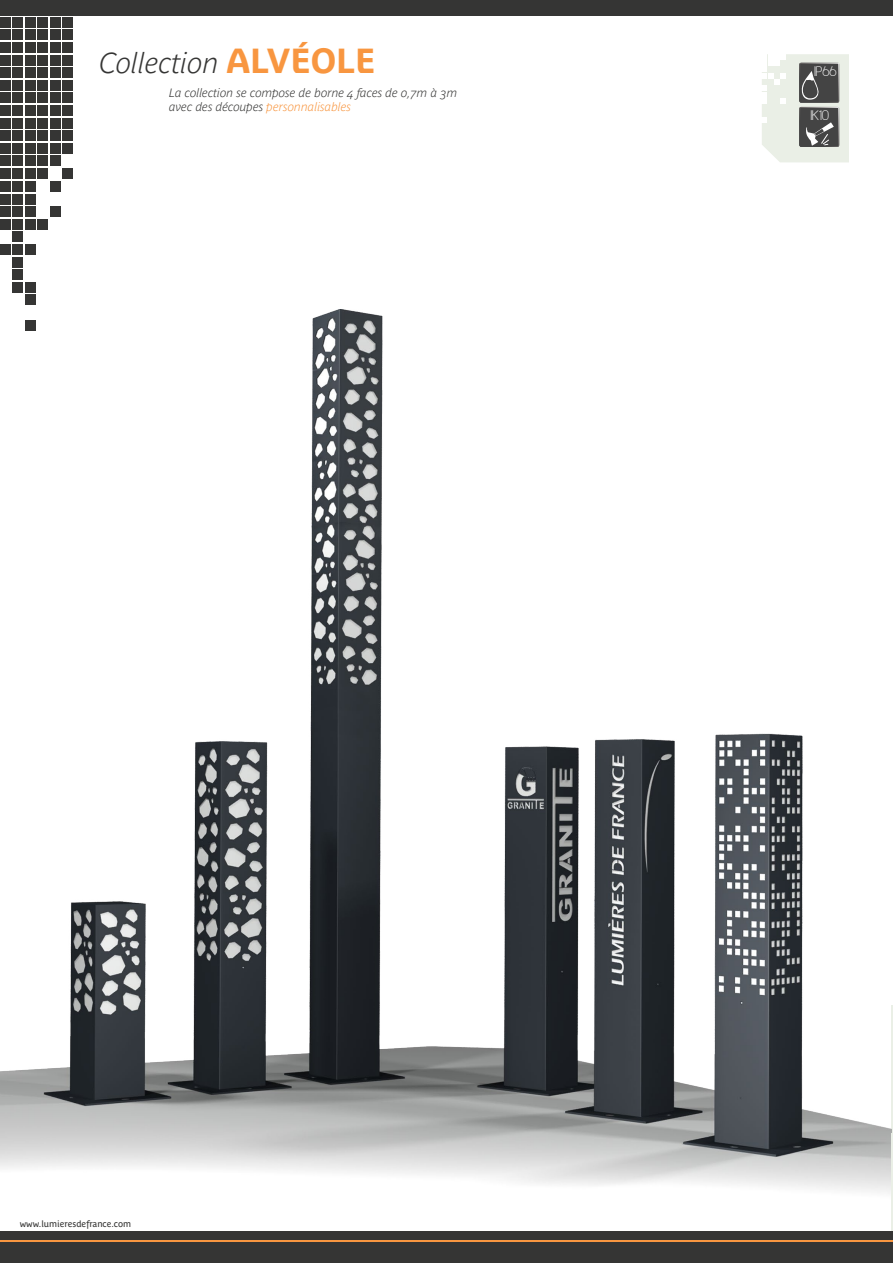
<style>
.page{position:relative;width:893px;height:1263px;background:#fff}
.page>*{position:absolute;margin:0;border:0;box-sizing:border-box;transform-origin:0 0}
.t1{font:italic 700 28.5px "Parisine Plus Std Clair";color:#353534}
.t2{font:16.35px "Asenine";color:#fff}
.t3{font:italic 700 12px/14.4px "Parisine Plus Std Clair";color:#353534}
.t4{font:9px "Parisine Plus Std";color:#353534}
.s1{font-family:"Parisine Plus Std";font-style:normal;font-size:34.5px;color:#f89640}
.s2{color:#f89640}
</style>
<div class="page">
<hr style="left:891px;top:1005px;width:2px;height:188px;background:#eaefe6">
<img style="left:0;top:309px;width:891px;height:884px">
<div style="left:50px;top:207px;width:10px;height:10px;background:#353534"></div>
<div style="left:50px;top:181px;width:10px;height:11px;background:#353534"></div>
<div style="left:37px;top:219px;width:11px;height:10px;background:#353534"></div>
<div style="left:25px;top:207px;width:10px;height:10px;background:#353534"></div>
<div style="left:25px;top:219px;width:10px;height:10px;background:#353534"></div>
<div style="left:25px;top:181px;width:10px;height:11px;background:#353534"></div>
<div style="left:25px;top:194px;width:10px;height:10px;background:#353534"></div>
<div style="left:25px;top:244px;width:10px;height:11px;background:#353534"></div>
<div style="left:13px;top:207px;width:10px;height:10px;background:#353534"></div>
<div style="left:13px;top:219px;width:10px;height:10px;background:#353534"></div>
<div style="left:0;top:207px;width:10px;height:10px;background:#353534"></div>
<div style="left:0;top:219px;width:10px;height:10px;background:#353534"></div>
<div style="left:13px;top:181px;width:10px;height:11px;background:#353534"></div>
<div style="left:13px;top:194px;width:10px;height:10px;background:#353534"></div>
<div style="left:0;top:181px;width:10px;height:11px;background:#353534"></div>
<div style="left:0;top:194px;width:10px;height:10px;background:#353534"></div>
<div style="left:13px;top:257px;width:10px;height:10px;background:#353534"></div>
<div style="left:13px;top:270px;width:10px;height:10px;background:#353534"></div>
<div style="left:13px;top:232px;width:10px;height:10px;background:#353534"></div>
<div style="left:13px;top:244px;width:10px;height:11px;background:#353534"></div>
<div style="left:0;top:244px;width:10px;height:11px;background:#353534"></div>
<div style="left:25px;top:320px;width:10px;height:10px;background:#353534"></div>
<div style="left:25px;top:282px;width:10px;height:10px;background:#353534"></div>
<div style="left:25px;top:295px;width:10px;height:10px;background:#353534"></div>
<div style="left:13px;top:282px;width:10px;height:10px;background:#353534"></div>
<div style="left:63px;top:17px;width:10px;height:10px;background:#353534"></div>
<div style="left:50px;top:17px;width:10px;height:10px;background:#353534"></div>
<div style="left:37px;top:17px;width:11px;height:10px;background:#353534"></div>
<div style="left:25px;top:17px;width:10px;height:10px;background:#353534"></div>
<div style="left:63px;top:55px;width:10px;height:10px;background:#353534"></div>
<div style="left:63px;top:68px;width:10px;height:10px;background:#353534"></div>
<div style="left:50px;top:55px;width:10px;height:10px;background:#353534"></div>
<div style="left:50px;top:68px;width:10px;height:10px;background:#353534"></div>
<div style="left:63px;top:30px;width:10px;height:10px;background:#353534"></div>
<div style="left:63px;top:42px;width:10px;height:11px;background:#353534"></div>
<div style="left:50px;top:30px;width:10px;height:10px;background:#353534"></div>
<div style="left:50px;top:42px;width:10px;height:11px;background:#353534"></div>
<div style="left:37px;top:55px;width:11px;height:10px;background:#353534"></div>
<div style="left:37px;top:68px;width:11px;height:10px;background:#353534"></div>
<div style="left:25px;top:55px;width:10px;height:10px;background:#353534"></div>
<div style="left:25px;top:68px;width:10px;height:10px;background:#353534"></div>
<div style="left:37px;top:30px;width:11px;height:10px;background:#353534"></div>
<div style="left:37px;top:42px;width:11px;height:11px;background:#353534"></div>
<div style="left:25px;top:30px;width:10px;height:10px;background:#353534"></div>
<div style="left:25px;top:42px;width:10px;height:11px;background:#353534"></div>
<div style="left:13px;top:17px;width:10px;height:10px;background:#353534"></div>
<div style="left:0;top:17px;width:10px;height:10px;background:#353534"></div>
<div style="left:13px;top:55px;width:10px;height:10px;background:#353534"></div>
<div style="left:13px;top:68px;width:10px;height:10px;background:#353534"></div>
<div style="left:0;top:55px;width:10px;height:10px;background:#353534"></div>
<div style="left:0;top:68px;width:10px;height:10px;background:#353534"></div>
<div style="left:13px;top:30px;width:10px;height:10px;background:#353534"></div>
<div style="left:13px;top:42px;width:10px;height:11px;background:#353534"></div>
<div style="left:0;top:30px;width:10px;height:10px;background:#353534"></div>
<div style="left:0;top:42px;width:10px;height:11px;background:#353534"></div>
<div style="left:63px;top:105px;width:10px;height:11px;background:#353534"></div>
<div style="left:63px;top:118px;width:10px;height:10px;background:#353534"></div>
<div style="left:50px;top:105px;width:10px;height:11px;background:#353534"></div>
<div style="left:50px;top:118px;width:10px;height:10px;background:#353534"></div>
<div style="left:63px;top:80px;width:10px;height:10px;background:#353534"></div>
<div style="left:63px;top:93px;width:10px;height:10px;background:#353534"></div>
<div style="left:50px;top:80px;width:10px;height:10px;background:#353534"></div>
<div style="left:50px;top:93px;width:10px;height:10px;background:#353534"></div>
<div style="left:37px;top:105px;width:11px;height:11px;background:#353534"></div>
<div style="left:37px;top:118px;width:11px;height:10px;background:#353534"></div>
<div style="left:25px;top:105px;width:10px;height:11px;background:#353534"></div>
<div style="left:25px;top:118px;width:10px;height:10px;background:#353534"></div>
<div style="left:37px;top:80px;width:11px;height:10px;background:#353534"></div>
<div style="left:37px;top:93px;width:11px;height:10px;background:#353534"></div>
<div style="left:25px;top:80px;width:10px;height:10px;background:#353534"></div>
<div style="left:25px;top:93px;width:10px;height:10px;background:#353534"></div>
<div style="left:63px;top:168px;width:10px;height:11px;background:#353534"></div>
<div style="left:50px;top:156px;width:10px;height:10px;background:#353534"></div>
<div style="left:63px;top:131px;width:10px;height:10px;background:#353534"></div>
<div style="left:63px;top:143px;width:10px;height:10px;background:#353534"></div>
<div style="left:50px;top:131px;width:10px;height:10px;background:#353534"></div>
<div style="left:50px;top:143px;width:10px;height:10px;background:#353534"></div>
<div style="left:37px;top:156px;width:11px;height:10px;background:#353534"></div>
<div style="left:37px;top:168px;width:11px;height:11px;background:#353534"></div>
<div style="left:25px;top:156px;width:10px;height:10px;background:#353534"></div>
<div style="left:25px;top:168px;width:10px;height:11px;background:#353534"></div>
<div style="left:37px;top:131px;width:11px;height:10px;background:#353534"></div>
<div style="left:37px;top:143px;width:11px;height:10px;background:#353534"></div>
<div style="left:25px;top:131px;width:10px;height:10px;background:#353534"></div>
<div style="left:25px;top:143px;width:10px;height:10px;background:#353534"></div>
<div style="left:13px;top:105px;width:10px;height:11px;background:#353534"></div>
<div style="left:13px;top:118px;width:10px;height:10px;background:#353534"></div>
<div style="left:0;top:105px;width:10px;height:11px;background:#353534"></div>
<div style="left:0;top:118px;width:10px;height:10px;background:#353534"></div>
<div style="left:13px;top:80px;width:10px;height:10px;background:#353534"></div>
<div style="left:13px;top:93px;width:10px;height:10px;background:#353534"></div>
<div style="left:0;top:80px;width:10px;height:10px;background:#353534"></div>
<div style="left:0;top:93px;width:10px;height:10px;background:#353534"></div>
<div style="left:13px;top:156px;width:10px;height:10px;background:#353534"></div>
<div style="left:13px;top:168px;width:10px;height:11px;background:#353534"></div>
<div style="left:0;top:156px;width:10px;height:10px;background:#353534"></div>
<div style="left:0;top:168px;width:10px;height:11px;background:#353534"></div>
<div style="left:13px;top:131px;width:10px;height:10px;background:#353534"></div>
<div style="left:13px;top:143px;width:10px;height:10px;background:#353534"></div>
<div style="left:0;top:131px;width:10px;height:10px;background:#353534"></div>
<div style="left:0;top:143px;width:10px;height:10px;background:#353534"></div>
<div style="left:0;top:1231px;width:893px;height:32px;background:#353534"></div>
<hr style="left:0;top:1240px;width:893px;height:1px;background:#f89640">
<div style="left:0;top:0;width:893px;height:16px;background:#353534"></div>
<svg style="left:762px;top:54px;width:87px;height:108px;background:#b9bcb6"></svg>
<img style="left:891px;top:1129px;width:2px;height:113px">
<p class="t1" style="left:99px;top:47px;width:233px">Collection <span class="s1">ALV ÉOLE</span></p>
<p class="t3" style="left:169px;top:85px;width:290px">La collection se compose de borne 4 faces de 0,7m à 3m avec des découpes <span class="s2">personnalisables</span></p>
<p class="t2" style="left:815px;top:63px;width:23px">IP66</p>
<p class="t2" style="left:811px;top:107px;width:20px">IK10</p>
<p class="t4" style="left:20px;top:1219px;width:113px">www.lumieresdefrance.com</p>
</div>
